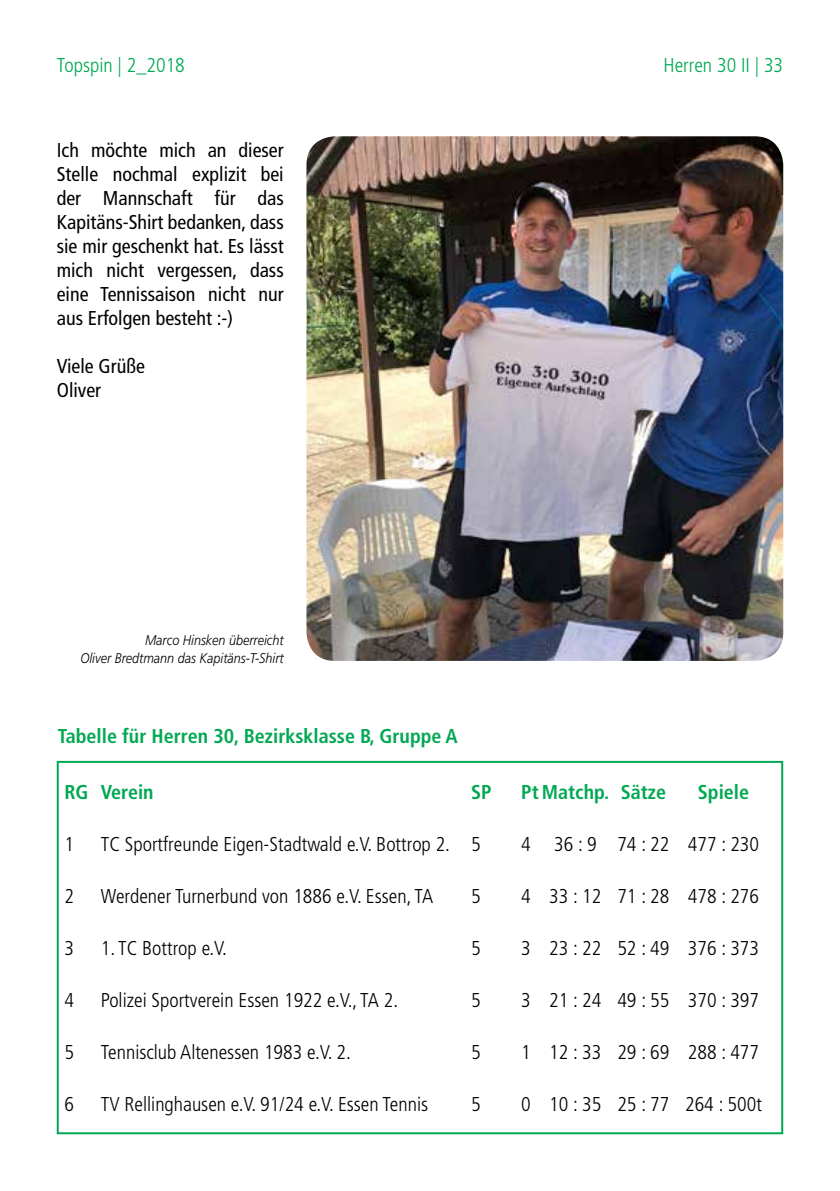
<style>
.page{position:relative;width:840px;height:1191px;background:#fff}
.page>*{position:absolute;margin:0;border:0;box-sizing:border-box;transform-origin:0 0}
.t1{font:300 condensed 20px "Frutiger";color:#000}
.t2{font:condensed 20px/24px "Frutiger";color:#000;text-align:justify}
.t3{font:700 condensed 20px "Frutiger";color:#00a852}
.t4{font:300 condensed 20px "Frutiger";color:#00a852}
.t5{font:italic 300 14px/18px "Frutiger";color:#000;text-align:right;scale:.9 1}
</style>
<div class="page">
<img style="left:306px;top:136px;width:476px;height:525px">
<div style="left:57px;top:761px;width:725px;height:373px;border:2px solid #00a852"></div>
<p class="t4" style="left:57px;top:53px;width:130px">Topspin | 2_2018</p>
<p class="t4" style="left:663px;top:53px;width:121px">Herren 30 II | 33</p>
<p class="t2" style="left:57px;top:138px;width:228px">Ich möchte mich an dieser Stelle nochmal explizit bei der Mannschaft für das Kapitäns-Shirt bedanken, dass sie mir geschenkt hat. Es lässt mich nicht vergessen, dass eine Tennissaison nicht nur aus Erfolgen besteht :-)</p>
<p class="t2" style="left:57px;top:354px;width:90px">Viele Grüße<br>Oliver</p>
<p class="t5" style="left:80px;top:631px;width:227px">Marco Hinsken überreicht<br>Oliver Bredtmann das Kapitäns-T-Shirt</p>
<p class="t3" style="left:58px;top:724px;width:401px">Tabelle für Herren 30, Bezirksklasse B, Gruppe A</p>
<p class="t3" style="left:64px;top:780px;width:91px">RG Verein</p>
<p class="t3" style="left:471px;top:780px;width:22px">SP</p>
<p class="t3" style="left:521px;top:780px;width:146px">Pt Matchp. Sätze</p>
<p class="t3" style="left:697px;top:780px;width:53px">Spiele</p>
<p class="t1" style="left:64px;top:832px;width:11px">1</p>
<p class="t1" style="left:101px;top:832px;width:381px">TC Sportfreunde Eigen-Stadtwald e.V. Bottrop 2. 5</p>
<p class="t1" style="left:521px;top:832px;width:239px">4 36 : 9 74 : 22 477 : 230</p>
<p class="t1" style="left:64px;top:884px;width:11px">2</p>
<p class="t1" style="left:101px;top:884px;width:333px">Werdener Turnerbund von 1886 e.V. Essen, TA</p>
<p class="t1" style="left:471px;top:884px;width:11px">5</p>
<p class="t1" style="left:521px;top:884px;width:239px">4 33 : 12 71 : 28 478 : 276</p>
<p class="t1" style="left:64px;top:936px;width:11px">3</p>
<p class="t1" style="left:101px;top:936px;width:127px">1. TC Bottrop e.V.</p>
<p class="t1" style="left:471px;top:936px;width:11px">5</p>
<p class="t1" style="left:521px;top:936px;width:239px">3 23 : 22 52 : 49 376 : 373</p>
<p class="t1" style="left:64px;top:988px;width:11px">4</p>
<p class="t1" style="left:101px;top:988px;width:299px">Polizei Sportverein Essen 1922 e.V., TA 2.</p>
<p class="t1" style="left:471px;top:988px;width:11px">5</p>
<p class="t1" style="left:521px;top:988px;width:239px">3 21 : 24 49 : 55 370 : 397</p>
<p class="t1" style="left:64px;top:1040px;width:11px">5</p>
<p class="t1" style="left:101px;top:1040px;width:251px">Tennisclub Altenessen 1983 e.V. 2.</p>
<p class="t1" style="left:471px;top:1040px;width:11px">5</p>
<p class="t1" style="left:521px;top:1040px;width:239px">1 12 : 33 29 : 69 288 : 477</p>
<p class="t1" style="left:64px;top:1092px;width:11px">6</p>
<p class="t1" style="left:101px;top:1092px;width:328px">TV Rellinghausen e.V. 91/24 e.V. Essen Tennis</p>
<p class="t1" style="left:471px;top:1092px;width:11px">5</p>
<p class="t1" style="left:521px;top:1092px;width:242px">0 10 : 35 25 : 77 264 : 500t</p>
</div>
